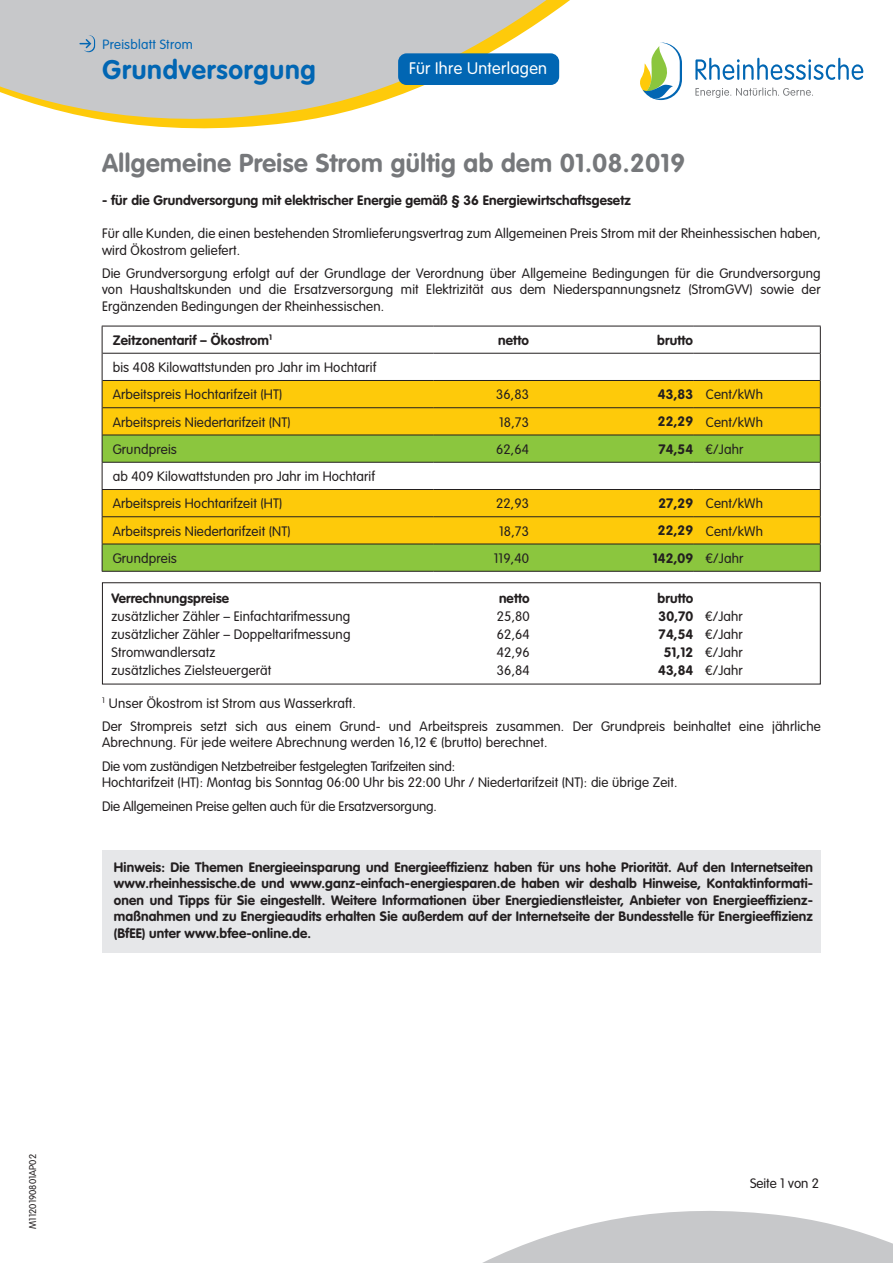
<style>
.page{position:relative;width:893px;height:1263px;background:#fff}
.page>*{position:absolute;margin:0;border:0;box-sizing:border-box;transform-origin:0 0}
.t1{font:700 26.55px "VAG Rounded LT";letter-spacing:.03em;color:#0166b3}
.t2{font:700 25.5px "VAG Rounded LT";letter-spacing:.02em;color:#76787b}
.t3{font:300 16.5px "VAG Rounded LT";letter-spacing:.02em;color:#fff}
.t4{font:300 13.5px/16.5px "VAG Rounded LT";letter-spacing:.01em;color:#231f20}
.t5{font:700 13.5px/16.5px "VAG Rounded LT";letter-spacing:.01em;color:#231f20;text-align:justify}
.t6{font:300 13.5px/23.2px "VAG Rounded LT";letter-spacing:-.01em;color:#231f20}
.t7{font:300 13.2px "VAG Rounded LT";letter-spacing:.02em;color:#0166b3}
.t8{font:300 9.75px "VAG Rounded LT";color:#231f20}
.s1{font-weight:700}
.s2{font-weight:300}
</style>
<div class="page">
<svg style="left:0;top:0;width:864px;height:129px"></svg>
<svg style="left:80px;top:35px;width:15px;height:17px"></svg>
<svg style="left:482px;top:1211px;width:411px;height:52px;fill:#c7c8ca"></svg>
<svg style="left:640px;top:43px;width:42px;height:57px"></svg>
<svg style="left:695px;top:58px;width:168px;height:22px"></svg>
<svg style="left:695px;top:87px;width:118px;height:11px"></svg>
<div style="left:398px;top:53px;width:161px;height:32px;background:#0166b3;border-radius:9px"></div>
<svg style="left:102px;top:326px;width:719px;height:245px"></svg>
<hr style="left:102px;top:571px;width:332px;height:1px;background:#231f20">
<hr style="left:434px;top:571px;width:95px;height:1px;background:#231f20">
<hr style="left:529px;top:571px;width:164px;height:1px;background:#231f20">
<hr style="left:693px;top:571px;width:128px;height:1px;background:#231f20">
<div style="left:102px;top:582px;width:719px;height:102px;border:1px solid #231f20"></div>
<div style="left:102px;top:850px;width:719px;height:102px;background:#e6e7e9"></div>
<p class="t7" style="left:103px;top:37px;width:92px">Preisblatt Strom</p>
<h1 class="t1" style="left:103px;top:55px;width:215px">Grundversorgung</h1>
<p class="t3" style="left:409px;top:59px;width:140px">Für Ihre Unterlagen</p>
<h2 class="t2" style="left:102px;top:149px;width:584px">Allgemeine Preise Strom gültig ab dem 01.08.2019</h2>
<p class="t5" style="left:102px;top:193px;width:530px">- für die Grundversorgung mit elektrischer Energie gemäß § 36 Energiewirtschaftsgesetz</p>
<p class="t4" style="left:102px;top:226px;width:720px">Für alle Kunden, die einen bestehenden Stromlieferungsvertrag zum Allgemeinen Preis Strom mit der Rheinhessischen haben, wird Ökostrom geliefert.</p>
<p class="t4" style="left:102px;top:265px;width:720px;text-align:justify">Die Grundversorgung erfolgt auf der Grundlage der Verordnung über Allgemeine Bedingungen für die Grundversorgung von Haushaltskunden und die Ersatzversorgung mit Elektrizität aus dem Niederspannungsnetz (StromGVV) sowie der Ergänzenden Bedingungen der Rheinhessischen.</p>
<p class="t5" style="left:113px;top:332px;width:161px">Zeitzonentarif – Ökostrom<sup>1</sup></p>
<p class="t5" style="left:498px;top:332px;width:32px">netto</p>
<p class="t5" style="left:657px;top:332px;width:37px">brutto</p>
<p class="t4" style="left:113px;top:354px;width:265px;line-height:27.3px">bis 408 Kilowattstunden pro Jahr im Hochtarif<br>Arbeitspreis Hochtarifzeit (HT)</p>
<p class="t4" style="left:496px;top:387px;width:34px">36,83</p>
<p class="t4" style="left:658px;top:387px;width:107px"><span class="s1">43,83</span> Cent/kWh</p>
<p class="t4" style="left:113px;top:414px;width:180px">Arbeitspreis Niedertarifzeit (NT)</p>
<p class="t4" style="left:499px;top:414px;width:31px">18,73</p>
<p class="t4" style="left:658px;top:414px;width:107px"><span class="s1">22,29</span> Cent/kWh</p>
<p class="t4" style="left:113px;top:441px;width:66px">Grundpreis</p>
<p class="t4" style="left:496px;top:441px;width:34px">62,64</p>
<p class="t4" style="left:658px;top:441px;width:86px"><span class="s1">74,54</span> €/Jahr</p>
<p class="t4" style="left:113px;top:463px;width:264px;line-height:27.3px">ab 409 Kilowattstunden pro Jahr im Hochtarif<br>Arbeitspreis Hochtarifzeit (HT)</p>
<p class="t4" style="left:496px;top:496px;width:34px">22,93</p>
<p class="t4" style="left:658px;top:496px;width:106px"><span class="s1">27,29</span> Cent/kWh</p>
<p class="t4" style="left:113px;top:523px;width:180px">Arbeitspreis Niedertarifzeit (NT)</p>
<p class="t4" style="left:499px;top:523px;width:31px">18,73</p>
<p class="t4" style="left:658px;top:523px;width:107px"><span class="s1">22,29</span> Cent/kWh</p>
<p class="t4" style="left:113px;top:550px;width:66px">Grundpreis</p>
<p class="t4" style="left:494px;top:550px;width:37px">119,40</p>
<p class="t5" style="left:653px;top:550px;width:92px">142,09 <span class="s2">€/Jahr</span></p>
<p class="t5" style="left:111px;top:591px;width:119px">Verrechnungspreise</p>
<p class="t5" style="left:499px;top:591px;width:32px">netto</p>
<p class="t5" style="left:657px;top:591px;width:37px">brutto</p>
<p class="t4" style="left:111px;top:609px;width:240px">zusätzlicher Zähler – Einfachtarifmessung</p>
<p class="t4" style="left:497px;top:609px;width:34px">25,80</p>
<p class="t4" style="left:659px;top:609px;width:86px"><span class="s1">30,70</span> €/Jahr</p>
<p class="t4" style="left:111px;top:627px;width:241px">zusätzlicher Zähler – Doppeltarifmessung</p>
<p class="t4" style="left:497px;top:627px;width:34px">62,64</p>
<p class="t4" style="left:659px;top:627px;width:86px"><span class="s1">74,54</span> €/Jahr</p>
<p class="t4" style="left:111px;top:645px;width:106px">Stromwandlersatz</p>
<p class="t4" style="left:497px;top:645px;width:34px">42,96</p>
<p class="t4" style="left:664px;top:645px;width:81px"><span class="s1">51,12</span> €/Jahr</p>
<p class="t4" style="left:111px;top:663px;width:161px">zusätzliches Zielsteuergerät</p>
<p class="t4" style="left:497px;top:663px;width:34px">36,84</p>
<p class="t4" style="left:658px;top:663px;width:86px"><span class="s1">43,84</span> €/Jahr</p>
<p class="t4" style="left:102px;top:692px;width:720px;line-height:23.2px"><sup>1</sup> Unser Ökostrom ist Strom aus Wasserkraft.<br>Der Strompreis setzt sich aus einem Grund- und Arbeitspreis zusammen. Der Grundpreis beinhaltet eine jährliche</p>
<p class="t6" style="left:102px;top:731px;width:447px">Abrechnung. Für jede weitere Abrechnung werden 16,12 € (brutto) berechnet.<br>Die vom zuständigen Netzbetreiber festgelegten Tarifzeiten sind:</p>
<p class="t4" style="left:102px;top:771px;width:577px;line-height:23.2px">Hochtarifzeit (HT): Montag bis Sonntag 06:00 Uhr bis 22:00 Uhr / Niedertarifzeit (NT): die übrige Zeit.<br>Die Allgemeinen Preise gelten auch für die Ersatzversorgung.</p>
<p class="t5" style="left:114px;top:859px;width:701px">Hinweis: Die Themen Energieeinsparung und Energieeffizienz haben für uns hohe Priorität. Auf den Internetseiten www.rheinhessische.de und www.ganz-einfach-energiesparen.de haben wir deshalb Hinweise, Kontaktinformati&shy;onen und Tipps für Sie eingestellt. Weitere Informationen über Energiedienstleister, Anbieter von Energieeffizienz&shy;maßnahmen und zu Energieaudits erhalten Sie außerdem auf der Internetseite der Bundesstelle für Energieeffizienz (BfEE) unter www.bfee-online.de.</p>
<p class="t8" style="left:27px;top:1229px;width:76px;rotate:-90deg">M1120190801AP02</p>
<p class="t4" style="left:750px;top:1176px;width:71px">Seite 1 von 2</p>
</div>
